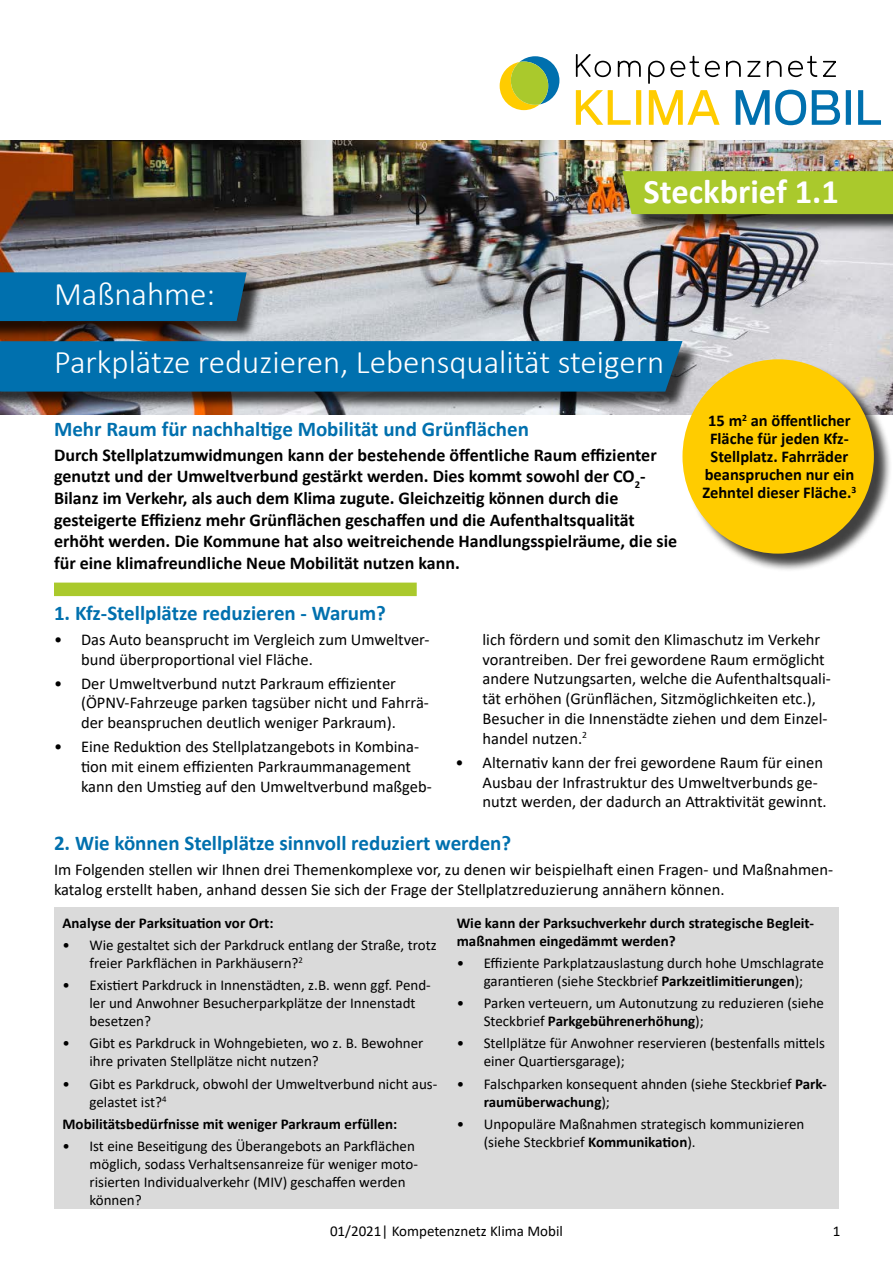
<style>
.page{position:relative;width:893px;height:1263px;background:#fff}
.page>*{position:absolute;margin:0;border:0;box-sizing:border-box;transform-origin:0 0}
.t1{font:700 34.5px "Calibri";color:#fff}
.t2{font:300 33px "Calibri";color:#fff}
.t3{font:700 21px "Calibri";color:#0070ae}
.t4{font:700 18px/21.6px "Calibri";color:#000}
.t5{font:16.5px/19.8px "Calibri";color:#000}
.t6{font:700 16.5px/18px "Calibri";color:#000;text-align:center}
.t7{font:15px/18px "Calibri";color:#000}
.t8{font:700 15px/18px "Calibri";color:#000}
.s1{font-weight:700}
</style>
<div class="page">
<div style="left:54px;top:908px;width:785px;height:301px;background:#dadada"></div>
<img style="left:0;top:140px;width:893px;height:274px">
<svg style="left:736px;top:90px;width:145px;height:35px"></svg>
<svg style="left:576px;top:90px;width:144px;height:35px"></svg>
<svg style="left:576px;top:54px;width:260px;height:30px"></svg>
<svg style="left:500px;top:56px;width:59px;height:54px"></svg>
<div style="left:0;top:343px;width:700px;height:67px;background:#000;opacity:.75"></div>
<div style="left:0;top:341px;width:682px;height:51px;background:#0070ae"></div>
<div style="left:54px;top:583px;width:363px;height:13px;background:#aac92c"></div>
<div style="left:685px;top:362px;width:207px;height:210px;background:#000;opacity:.75"></div>
<div style="left:682px;top:359px;width:192px;height:195px;background:#fc0;border-radius:50%"></div>
<div style="left:626px;top:174px;width:267px;height:59px;background:#000;opacity:.75"></div>
<div style="left:622px;top:171px;width:271px;height:43px;background:#aac92c"></div>
<div style="left:0;top:275px;width:264px;height:65px;background:#000;opacity:.75"></div>
<div style="left:0;top:272px;width:247px;height:49px;background:#0070ae"></div>
<p class="t2" style="left:54px;top:274px;width:163px">Maßnahme:</p>
<p class="t1" style="left:643px;top:168px;width:197px">Steckbrief 1.1</p>
<p class="t2" style="left:54px;top:342px;width:612px">Parkplätze reduzieren, Lebensqualität steigern</p>
<p class="t3" style="left:54px;top:414px;width:477px">Mehr Raum für nachhaltige Mobilität und Grünflächen</p>
<p class="t4" style="left:54px;top:444px;width:625px">Durch Stellplatzumwidmungen kann der bestehende öffentliche Raum effizienter genutzt und der Umweltverbund gestärkt werden. Dies kommt sowohl der CO<sub>2</sub>- Bilanz im Verkehr, als auch dem Klima zugute. Gleichzeitig können durch die gesteigerte Effizienz mehr Grünflächen geschaffen und die Aufenthaltsqualität erhöht werden. Die Kommune hat also weitreichende Handlungsspielräume, die sie für eine klimafreundliche Neue Mobilität nutzen kann.</p>
<p class="t3" style="left:54px;top:598px;width:333px">1. Kfz-Stellplätze reduzieren - Warum?</p>
<p class="t6" style="left:702px;top:412px;width:155px">15 m<sup>2</sup> an öffentlicher<br>Fläche für jeden Kfz-<br>Stellplatz. Fahrräder beanspruchen nur ein<br>Zehntel dieser Fläche.<sup>3</sup></p>
<p class="t5" style="left:81px;top:629px;width:350px;text-indent:-27px">• Das Auto beansprucht im Vergleich zum Umweltver&shy;bund überproportional viel Fläche.</p>
<p class="t5" style="left:81px;top:673px;width:349px;text-indent:-27px">• Der Umweltverbund nutzt Parkraum effizienter (ÖPNV-Fahrzeuge parken tagsüber nicht und Fahrrä&shy;der beanspruchen deutlich weniger Parkraum).</p>
<p class="t5" style="left:81px;top:736px;width:352px;text-indent:-27px">• Eine Reduktion des Stellplatzangebots in Kombina&shy;tion mit einem effizienten Parkraummanagement kann den Umstieg auf den Umweltverbund maßgeb-</p>
<p class="t5" style="left:482px;top:629px;width:350px">lich fördern und somit den Klimaschutz im Verkehr vorantreiben. Der frei gewordene Raum ermöglicht andere Nutzungsarten, welche die Aufenthaltsquali&shy;tät erhöhen (Grünflächen, Sitzmöglichkeiten etc.), Besucher in die Innenstädte ziehen und dem Einzel&shy;handel nutzen.<sup>2</sup></p>
<p class="t5" style="left:482px;top:752px;width:346px;text-indent:-27px">• Alternativ kann der frei gewordene Raum für einen<br>Ausbau der Infrastruktur des Umweltverbunds ge&shy;nutzt werden, der dadurch an Attraktivität gewinnt.</p>
<p class="t3" style="left:54px;top:828px;width:459px">2. Wie können Stellplätze sinnvoll reduziert werden?</p>
<p class="t5" style="left:54px;top:859px;width:781px">Im Folgenden stellen wir Ihnen drei Themenkomplexe vor, zu denen wir beispielhaft einen Fragen- und Maßnahmen&shy;katalog erstellt haben, anhand dessen Sie sich der Frage der Stellplatzreduzierung annähern können.</p>
<p class="t8" style="left:63px;top:913px;width:213px">Analyse der Parksituation vor Ort:</p>
<p class="t7" style="left:90px;top:935px;width:349px;text-indent:-27px">• Wie gestaltet sich der Parkdruck entlang der Straße, trotz freier Parkflächen in Parkhäusern?<sup>2</sup></p>
<p class="t7" style="left:90px;top:976px;width:343px;text-indent:-27px">• Existiert Parkdruck in Innenstädten, z.B. wenn ggf. Pend&shy;ler und Anwohner Besucherparkplätze der Innenstadt besetzen?</p>
<p class="t7" style="left:90px;top:1034px;width:336px;text-indent:-27px">• Gibt es Parkdruck in Wohngebieten, wo z. B. Bewohner ihre privaten Stellplätze nicht nutzen?</p>
<p class="t7" style="left:90px;top:1074px;width:349px;text-indent:-27px">• Gibt es Parkdruck, obwohl der Umweltverbund nicht aus&shy;gelastet ist?<sup>4</sup></p>
<p class="t8" style="left:63px;top:1115px;width:336px">Mobilitätsbedürfnisse mit weniger Parkraum erfüllen:</p>
<p class="t7" style="left:90px;top:1137px;width:330px;text-indent:-27px">• Ist eine Beseitigung des Überangebots an Parkflächen möglich, sodass Verhaltsensanreize für weniger moto&shy;risierten Individualverkehr (MIV) geschaffen werden können?</p>
<p class="t8" style="left:457px;top:913px;width:359px">Wie kann der Parksuchverkehr durch strategische Begleit&shy;maßnahmen eingedämmt werden?</p>
<p class="t7" style="left:457px;top:953px;width:369px;text-align:center">• Effiziente Parkplatzauslastung durch hohe Umschlagrate garantieren (siehe Steckbrief <span class="s1">Parkzeitlimitierungen</span>);</p>
<p class="t7" style="left:484px;top:994px;width:342px;text-indent:-27px">• Parken verteuern, um Autonutzung zu reduzieren (siehe<br>Steckbrief <span class="s1">Parkgebührenerhöhung</span>);</p>
<p class="t7" style="left:484px;top:1034px;width:343px;text-indent:-27px">• Stellplätze für Anwohner reservieren (bestenfalls mittels einer Quartiersgarage);</p>
<p class="t7" style="left:484px;top:1074px;width:344px;text-indent:-27px">• Falschparken konsequent ahnden (siehe Steckbrief <span class="s1">Park&shy;raumüberwachung</span>);</p>
<p class="t7" style="left:484px;top:1114px;width:322px;text-indent:-27px">• Unpopuläre Maßnahmen strategisch kommunizieren (siehe Steckbrief <span class="s1">Kommunikation</span>).</p>
<p class="t7" style="left:330px;top:1221px;width:234px">01/2021| Kompetenznetz Klima Mobil</p>
<p class="t7" style="left:833px;top:1221px;width:9px">1</p>
</div>
